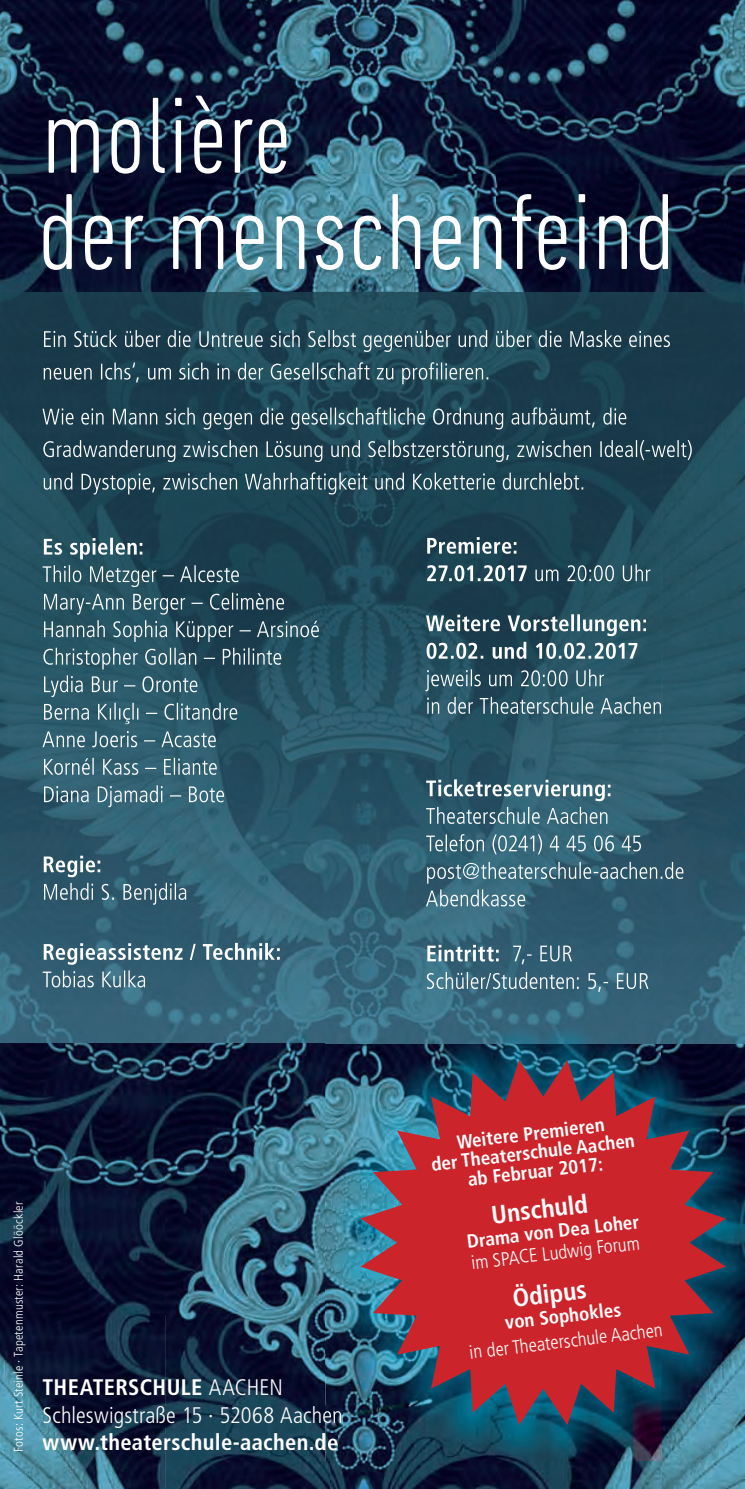
<style>
.page{position:relative;width:745px;height:1489px;background:#fff}
.page>*{position:absolute;margin:0;border:0;box-sizing:border-box;transform-origin:0 0}
.t1{font:300 condensed 110.25px "DIN Next LT Pro";color:#fff}
.t2{font:700 condensed 25.5px "Frutiger LT";color:#fff}
.t3{font:300 condensed 22.5px/27.5px "Frutiger LT";letter-spacing:.01em;color:#fff}
.t4{font:700 condensed 22.5px "Frutiger LT";letter-spacing:.015em;color:#fff}
.t5{font:700 condensed 19.25px/19px "Frutiger LT";color:#fff;text-align:center}
.t6{font:300 condensed 19.25px "Frutiger LT";color:#fff}
.t7{font:300 condensed 12.5px "Frutiger LT";letter-spacing:.02em;color:#fff}
.s1{font-weight:700}
</style>
<div class="page">
<img style="left:0;top:0;width:661px;height:959px">
<img style="left:661px;top:0;width:83px;height:1025px">
<img style="left:0;top:1042px;width:325px;height:271px">
<img style="left:0;top:1313px;width:330px;height:175px">
<img style="left:330px;top:1460px;width:414px;height:28px">
<img style="left:44px;top:1405px;width:281px;height:22px">
<img style="left:43px;top:1433px;width:282px;height:17px">
<img style="left:0;top:959px;width:413px;height:83px">
<img style="left:413px;top:959px;width:249px;height:66px">
<svg style="left:43px;top:970px;width:102px;height:17px;background:#608393"></svg>
<svg style="left:44px;top:942px;width:235px;height:22px"></svg>
<svg style="left:44px;top:855px;width:142px;height:49px;background:#496e7f"></svg>
<svg style="left:44px;top:785px;width:180px;height:22px;background:#537c8b"></svg>
<svg style="left:44px;top:757px;width:173px;height:17px;background:#567d8b"></svg>
<svg style="left:42px;top:731px;width:174px;height:16px;background:#557c8a"></svg>
<svg style="left:44px;top:675px;width:193px;height:49px;background:#436b79"></svg>
<svg style="left:43px;top:620px;width:275px;height:49px;background:#3f6472"></svg>
<svg style="left:43px;top:565px;width:241px;height:49px;background:#3a5e6b"></svg>
<svg style="left:44px;top:537px;width:98px;height:22px"></svg>
<svg style="left:44px;top:472px;width:539px;height:22px;background:#40616e"></svg>
<svg style="left:43px;top:440px;width:648px;height:22px;background:#3d5b68"></svg>
<svg style="left:42px;top:407px;width:584px;height:22px;background:#3f5e6c"></svg>
<svg style="left:44px;top:362px;width:444px;height:22px;background:#40626f"></svg>
<svg style="left:44px;top:330px;width:625px;height:22px;background:#40606d"></svg>
<svg style="left:426px;top:971px;width:222px;height:20px;background:#577e90"></svg>
<svg style="left:427px;top:944px;width:144px;height:20px;background:#5e8191"></svg>
<svg style="left:425px;top:889px;width:100px;height:17px;background:#668d9d"></svg>
<svg style="left:427px;top:861px;width:256px;height:22px;background:#527888"></svg>
<svg style="left:426px;top:834px;width:214px;height:20px;background:#567f8e"></svg>
<svg style="left:426px;top:779px;width:184px;height:44px;background:#597e8c"></svg>
<svg style="left:425px;top:669px;width:235px;height:44px;background:#436a78"></svg>
<svg style="left:426px;top:614px;width:219px;height:45px"></svg>
<svg style="left:427px;top:564px;width:223px;height:17px;background:#55737e"></svg>
<svg style="left:427px;top:537px;width:89px;height:17px"></svg>
<img style="left:325px;top:1025px;width:419px;height:435px">
<img style="left:325px;top:1405px;width:17px;height:22px">
<img style="left:325px;top:1433px;width:12px;height:17px">
<svg style="left:360px;top:1059px;width:365px;height:365px;background:#893543"></svg>
<h1 class="t1" style="left:41px;top:73px;width:252px">molière</h1>
<h1 class="t1" style="left:38px;top:169px;width:638px">der menschenfeind</h1>
<p class="t7" style="left:11px;top:1451px;width:252px;rotate:-90deg">Fotos: Kurt Steinle · Tapetenmuster: Harald Glööckler</p>
<p class="t3" style="left:43px;top:1373px;width:301px"><span class="s1">THEATERSCHULE</span> AACHEN<br>Schleswigstraße 15 · 52068 Aachen</p>
<p class="t4" style="left:43px;top:1428px;width:297px">www.theaterschule-aachen.de</p>
<p class="t5" style="left:427px;top:1136px;width:206px;rotate:-7deg">Weitere Premieren<br>der Theaterschule Aachen ab Februar 2017:</p>
<h2 class="t2" style="left:489px;top:1200px;width:98px;rotate:-7deg">Unschuld</h2>
<p class="t5" style="left:465px;top:1232px;width:175px;rotate:-7deg">Drama von Dea Loher</p>
<p class="t6" style="left:469px;top:1251px;width:171px;rotate:-7deg">im SPACE Ludwig Forum</p>
<h2 class="t2" style="left:510px;top:1283px;width:76px;rotate:-7deg">Ödipus</h2>
<p class="t5" style="left:503px;top:1313px;width:118px;rotate:-7deg">von Sophokles</p>
<p class="t6" style="left:468px;top:1341px;width:196px;rotate:-7deg">in der Theaterschule Aachen</p>
</div>
